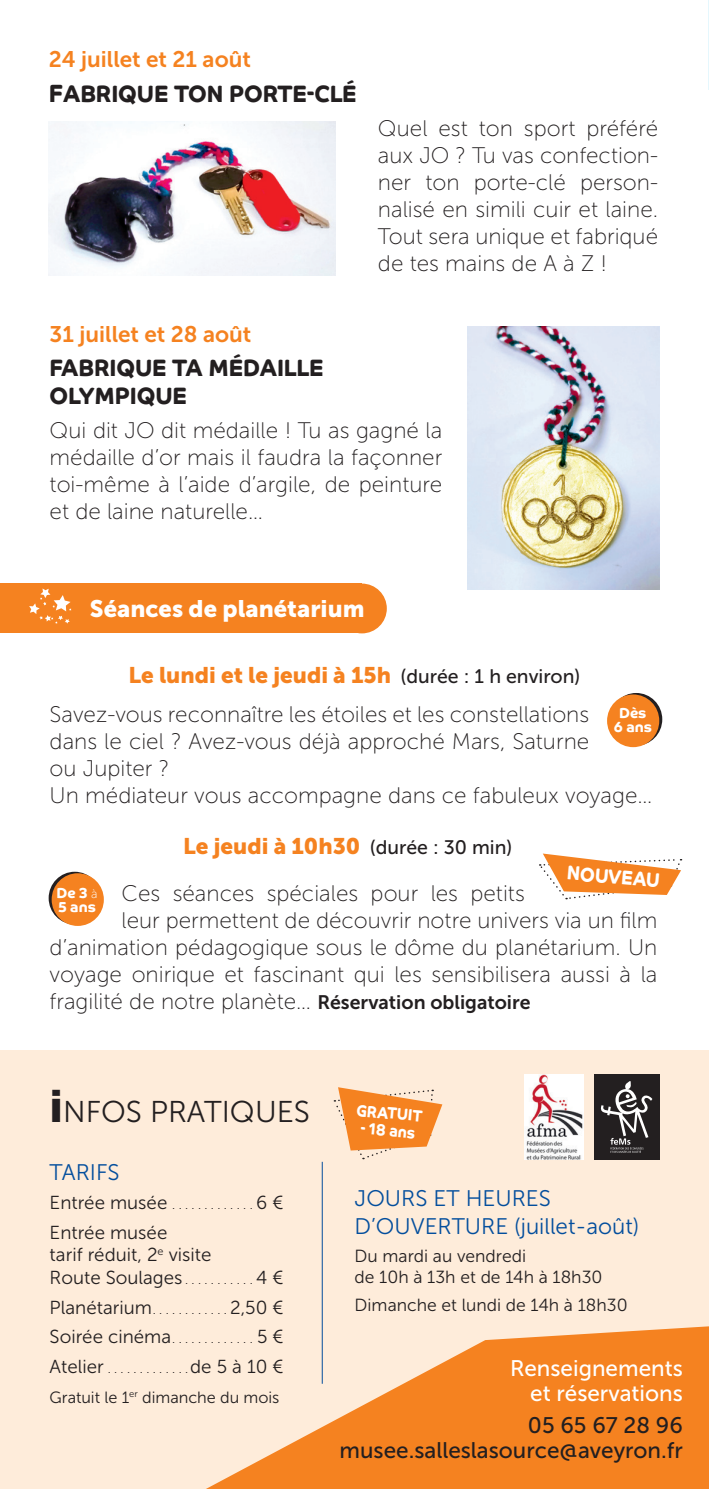
<style>
.page{position:relative;width:709px;height:1489px;background:#fff}
.page>*{position:absolute;margin:0;border:0;box-sizing:border-box;transform-origin:0 0}
.t1{font:30px "Museo Sans 300";color:#231f20}
.t2{font:700 23.75px/27.5px "Co Headline";color:#231f20;scale:.95 1}
.t3{font:23.75px "Museo Sans 900";color:#fff}
.t4{font:22.5px/27px "Museo Sans 100";color:#231f20;text-align:justify}
.t5{font:22.5px "Museo Sans 900";color:#f58220}
.t6{font:22.5px/27.5px "Museo Sans 300";color:#034e9d}
.t7{font:22.5px/25px "Museo Sans 500";color:#231f20;text-align:right}
.t8{font:22.5px "Museo Sans 700";color:#f58220}
.t9{font:22.5px/25px "Museo Sans 500";color:#fff;text-align:right}
.t10{font:700 20px "Co Headline";color:#fff;scale:.9 1}
.t11{font:18.75px/22.5px "Museo Sans 300";color:#231f20}
.t12{font:17.5px/21px "Museo Sans 300";color:#231f20}
.t13{font:16.25px "Museo Sans 300";color:#231f20}
.t14{font:700 16.25px "Co Headline";color:#fff;scale:.9 1}
.t15{font:700 14.5px/13.8px "Co Headline";color:#fff}
.t16{font:12.5px "Museo Sans 300";color:#231f20}
.s1{font-size:25px}
.s2{font-family:"Museo Sans 500";font-size:19.5px;color:#231f20}
.s3{font-family:"Museo Sans 700";font-size:19.5px}
.s4{font-family:"Museo Sans 100";font-weight:400;font-size:12.5px}
.s5{font-family:"Museo Sans 900";font-size:45px}
.s6{font-size:18.75px}
.s7{font-size:12.5px}
</style>
<div class="page">
<div style="left:0;top:1050px;width:709px;height:438px;background:#feecda"></div>
<svg style="left:208px;top:1326px;width:501px;height:162px;fill:#f58220"></svg>
<hr style="left:322px;top:1161px;width:1px;height:222px;background:#034e9d">
<img style="left:524px;top:1074px;width:59px;height:85px">
<div style="left:594px;top:1073px;width:65px;height:86px;background:#231f20"></div>
<svg style="left:600px;top:1081px;width:52px;height:71px"></svg>
<img style="left:468px;top:326px;width:191px;height:263px">
<svg style="left:610px;top:693px;width:52px;height:52px"></svg>
<div style="left:607px;top:694px;width:52px;height:53px;background:#f58220;border-radius:50%"></div>
<svg style="left:49px;top:871px;width:52px;height:53px"></svg>
<div style="left:52px;top:873px;width:52px;height:52px;background:#f58220;border-radius:50%"></div>
<svg style="left:539px;top:853px;width:142px;height:46px"></svg>
<svg style="left:333px;top:1087px;width:109px;height:72px"></svg>
<img style="left:49px;top:122px;width:286px;height:154px">
<svg style="left:708px;top:0;width:1px;height:90px"></svg>
<div style="left:337px;top:583px;width:50px;height:50px;background:#f58220;border-radius:50%"></div>
<div style="left:0;top:583px;width:362px;height:50px;background:#f58220"></div>
<svg style="left:29px;top:588px;width:42px;height:35px"></svg>
<p class="t8" style="left:49px;top:47px;width:203px">24 juillet et 21 août</p>
<p class="t2" style="left:49px;top:80px;width:325px"><span class="s1">F</span>ABRIQUE TON PORTE-CLÉ</p>
<p class="t4" style="left:378px;top:115px;width:282px">Quel est ton sport préféré aux JO ? Tu vas confection&shy;ner ton porte-clé person&shy;nalisé en simili cuir et laine.<br>Tout sera unique et fabriqué de tes mains de A à Z !</p>
<p class="t8" style="left:50px;top:321px;width:203px">31 juillet et 28 août</p>
<p class="t2" style="left:50px;top:354px;width:290px">FABRIQUE TA MÉDAILLE<br>OLYMPIQUE</p>
<p class="t4" style="left:50px;top:417px;width:394px">Qui dit JO dit médaille ! Tu as gagné la médaille d’or mais il faudra la façonner toi-même à l’aide d’argile, de peinture et de laine naturelle…</p>
<p class="t3" style="left:90px;top:595px;width:276px">Séances de planétarium</p>
<p class="t5" style="left:128px;top:662px;width:453px">Le lundi et le jeudi à 15h <span class="s2">(durée : 1 h environ)</span></p>
<p class="t4" style="left:50px;top:700px;width:604px;text-align:left">Savez-vous reconnaître les étoiles et les constellations<br>dans le ciel ? Avez-vous déjà approché Mars, Saturne<br>ou Jupiter ?<br>Un médiateur vous accompagne dans ce fabuleux voyage…</p>
<p class="t15" style="left:614px;top:706px;width:40px;text-align:center">Dès<br>6 ans</p>
<p class="t5" style="left:183px;top:833px;width:331px">Le jeudi à 10h30 <span class="s2">(durée : 30 min)</span></p>
<p class="t10" style="left:568px;top:860px;width:105px;rotate:5deg">NOUVEAU</p>
<p class="t4" style="left:122px;top:879px;width:405px">Ces séances spéciales pour les petits</p>
<p class="t4" style="left:122px;top:906px;width:537px">leur permettent de découvrir notre univers via un film</p>
<p class="t4" style="left:50px;top:933px;width:609px">d’animation pédagogique sous le dôme du planétarium. Un</p>
<p class="t4" style="left:50px;top:960px;width:609px">voyage onirique et fascinant qui les sensibilisera aussi à la</p>
<p class="t4" style="left:50px;top:987px;width:482px">fragilité de notre planète… <span class="s3">Réservation obligatoire</span></p>
<p class="t15" style="left:57px;top:886px;width:43px">De 3 <span class="s4">à<br></span>5 ans</p>
<h1 class="t1" style="left:50px;top:1095px;width:262px"><span class="s5">i</span>NFOS PRATIQUES</h1>
<p class="t6" style="left:50px;top:1158px;width:72px">TARIFS</p>
<p class="t16" style="left:50px;top:1198px;width:124px"><span class="s6">Entrée musée</span>..............</p>
<p class="t11" style="left:256px;top:1191px;width:29px">6 €</p>
<p class="t11" style="left:50px;top:1221px;width:163px">Entrée musée<br>tarif réduit, 2<sup>e</sup> visite<br>Route Soulages<span class="s7">............</span></p>
<p class="t11" style="left:230px;top:1262px;width:55px;line-height:29.5px;text-align:right">4 €<br>2,50 €</p>
<p class="t16" style="left:50px;top:1331px;width:126px"><span class="s6">Soirée cinéma</span>..............</p>
<p class="t11" style="left:257px;top:1325px;width:28px">5 €</p>
<p class="t16" style="left:50px;top:1361px;width:59px"><span class="s6">Atelier</span>.............</p>
<p class="t11" style="left:190px;top:1354px;width:95px">de 5 à 10 €</p>
<p class="t13" style="left:50px;top:1388px;width:231px">Gratuit le 1<sup>er</sup> dimanche du mois</p>
<p class="t14" style="left:357px;top:1100px;width:75px;rotate:5deg">GRATUIT</p>
<p class="t14" style="left:361px;top:1118px;width:62px;rotate:5deg">- 18 ans</p>
<p class="t6" style="left:354px;top:1184px;width:286px">JOURS ET HEURES<br>D’OUVERTURE (juillet-août)</p>
<p class="t12" style="left:354px;top:1245px;width:249px">Du mardi au vendredi<br>de 10h à 13h et de 14h à 18h30</p>
<p class="t12" style="left:354px;top:1294px;width:274px">Dimanche et lundi de 14h à 18h30</p>
<p class="t9" style="left:510px;top:1355px;width:174px">Renseignements et réservations</p>
<p class="t7" style="left:339px;top:1412px;width:345px">05 65 67 28 96 musee.salleslasource@aveyron.fr</p>
</div>
